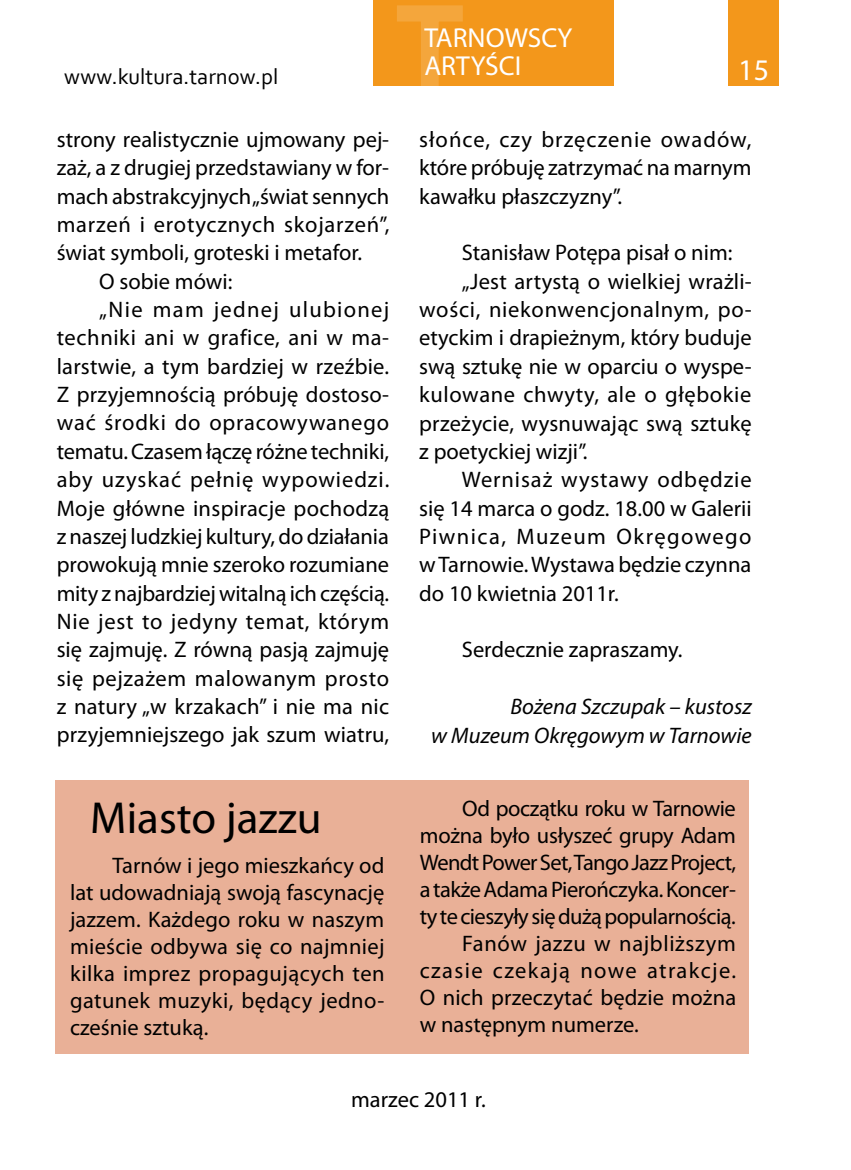
<style>
.page{position:relative;width:851px;height:1170px;background:#fff}
.page>*{position:absolute;margin:0;border:0;box-sizing:border-box;transform-origin:0 0}
.t1{font:45px "Myriad Pro";color:#000}
.t2{font:30px "Myriad Pro";color:#fff}
.t3{font:27.5px/27.5px "Myriad Pro";color:#fff}
.t4{font:22.5px/27px "Myriad Pro";color:#000;text-align:justify}
.t5{font:22.5px "Myriad Pro";letter-spacing:.03em;color:#000}
.t6{font:22.5px "Myriad Pro";letter-spacing:.035em;color:#000}
.t7{font:22.5px "Myriad Pro";letter-spacing:.025em;color:#000}
.t8{font:22.5px "Myriad Pro";letter-spacing:-.02em;color:#000}
.t9{font:22.5px "Myriad Pro";letter-spacing:.04em;color:#000}
.t10{font:22.5px "Myriad Pro";letter-spacing:.06em;color:#000}
.t11{font:italic 22.5px/28.2px "Myriad Pro";color:#000;text-align:right}
.t12{font:22.5px "Myriad Pro";letter-spacing:-.025em;color:#000}
.t13{font:22.5px "Myriad Pro";letter-spacing:-.03em;color:#000}
.t14{font:22.5px "Myriad Pro";letter-spacing:.065em;color:#000}
.t15{font:22.5px "Corbel";color:#000}
</style>
<div class="page">
<div style="left:728px;top:0;width:50px;height:85px;background:#f3971b"></div>
<div style="left:373px;top:0;width:241px;height:85px;background:#f3971b"></div>
<svg style="left:394px;top:5px;width:174px;height:81px"></svg>
<div style="left:55px;top:780px;width:693px;height:273px;background:#e9b097"></div>
<p class="t15" style="left:64px;top:62px;width:215px">www.kultura.tarnow.pl</p>
<p class="t4" style="left:57px;top:125px;width:334px">strony realistycznie ujmowany pej-</p>
<p class="t4" style="left:57px;top:154px;width:334px">zaż, a z drugiej przedstawiany w for-</p>
<p class="t4" style="left:57px;top:182px;width:334px">mach abstrakcyjnych „świat sennych</p>
<p class="t6" style="left:57px;top:210px;width:334px">marzeń i erotycznych skojarzeń”,</p>
<p class="t4" style="left:57px;top:239px;width:307px">świat symboli, groteski i metafor.</p>
<p class="t4" style="left:99px;top:267px;width:135px">O sobie mówi:</p>
<p class="t10" style="left:99px;top:295px;width:291px">„Nie mam jednej ulubionej</p>
<p class="t7" style="left:57px;top:324px;width:334px">techniki ani w grafice, ani w ma-</p>
<p class="t4" style="left:57px;top:352px;width:334px">larstwie, a tym bardziej w rzeźbie.</p>
<p class="t4" style="left:57px;top:380px;width:334px">Z przyjemnością próbuję dostoso-</p>
<p class="t6" style="left:57px;top:409px;width:334px">wać środki do opracowywanego</p>
<p class="t4" style="left:57px;top:437px;width:334px">tematu. Czasem łączę różne techniki,</p>
<p class="t9" style="left:57px;top:465px;width:334px">aby uzyskać pełnię wypowiedzi.</p>
<p class="t4" style="left:57px;top:494px;width:334px">Moje główne inspiracje pochodzą</p>
<p class="t4" style="left:57px;top:522px;width:333px">z naszej ludzkiej kultury, do działania</p>
<p class="t4" style="left:57px;top:551px;width:334px">prowokują mnie szeroko rozumiane</p>
<p class="t4" style="left:57px;top:579px;width:334px">mity z najbardziej witalną ich częścią.</p>
<p class="t5" style="left:57px;top:607px;width:334px">Nie jest to jedyny temat, którym</p>
<p class="t4" style="left:57px;top:636px;width:334px">się zajmuję. Z równą pasją zajmuję</p>
<p class="t5" style="left:57px;top:664px;width:334px">się pejzażem malowanym prosto</p>
<p class="t4" style="left:57px;top:692px;width:334px">z natury „w krzakach” i nie ma nic</p>
<p class="t4" style="left:57px;top:721px;width:334px">przyjemniejszego jak szum wiatru,</p>
<h1 class="t1" style="left:90px;top:790px;width:233px">Miasto jazzu</h1>
<p class="t4" style="left:70px;top:851px;width:316px;text-indent:43px">Tarnów i jego mieszkańcy od lat udowadniają swoją fascynację jazzem. Każdego roku w naszym mieście odbywa się co najmniej kilka imprez propagujących ten gatunek muzyki, będący jedno&shy;cześnie sztuką.</p>
<p class="t3" style="left:424px;top:24px;width:150px">TARNOWSCY<br>ARTYŚCI</p>
<h2 class="t2" style="left:437px;top:48px;width:118px">KULTURA</h2>
<h2 class="t2" style="left:738px;top:51px;width:32px">15</h2>
<p class="t4" style="left:419px;top:125px;width:334px;line-height:28.2px">słońce, czy brzęczenie owadów, które próbuję zatrzymać na marnym kawałku płaszczyzny”.</p>
<p class="t4" style="left:461px;top:239px;width:272px">Stanisław Potępa pisał o nim:</p>
<p class="t4" style="left:461px;top:267px;width:291px">„Jest artystą o wielkiej wrażli-</p>
<p class="t5" style="left:419px;top:295px;width:334px">wości, niekonwencjonalnym, po-</p>
<p class="t4" style="left:419px;top:324px;width:334px">etyckim i drapieżnym, który buduje</p>
<p class="t4" style="left:419px;top:352px;width:334px">swą sztukę nie w oparciu o wyspe-</p>
<p class="t7" style="left:419px;top:380px;width:333px">kulowane chwyty, ale o głębokie</p>
<p class="t4" style="left:419px;top:409px;width:334px">przeżycie, wysnuwając swą sztukę</p>
<p class="t4" style="left:419px;top:437px;width:170px">z poetyckiej wizji”.</p>
<p class="t9" style="left:461px;top:466px;width:291px">Wernisaż wystawy odbędzie</p>
<p class="t4" style="left:419px;top:494px;width:334px">się 14 marca o godz. 18.00 w Galerii</p>
<p class="t14" style="left:419px;top:522px;width:334px">Piwnica, Muzeum Okręgowego</p>
<p class="t4" style="left:419px;top:551px;width:333px">w Tarnowie. Wystawa będzie czynna</p>
<p class="t4" style="left:419px;top:579px;width:201px">do 10 kwietnia 2011r.</p>
<p class="t4" style="left:461px;top:636px;width:222px">Serdecznie zapraszamy.</p>
<p class="t11" style="left:431px;top:692px;width:322px">Bożena Szczupak – kustosz<br>w Muzeum Okręgowym w Tarnowie</p>
<p class="t8" style="left:462px;top:794px;width:275px">Od początku roku w Tarnowie</p>
<p class="t4" style="left:419px;top:821px;width:317px">można było usłyszeć grupy Adam</p>
<p class="t13" style="left:419px;top:848px;width:318px">Wendt Power Set, Tango Jazz Project,</p>
<p class="t8" style="left:419px;top:875px;width:317px">a także Adama Pierończyka. Koncer-</p>
<p class="t12" style="left:419px;top:902px;width:317px">ty te cieszyły się dużą popularnością.</p>
<p class="t5" style="left:462px;top:929px;width:275px">Fanów jazzu w najbliższym</p>
<p class="t10" style="left:419px;top:956px;width:318px">czasie czekają nowe atrakcje.</p>
<p class="t4" style="left:419px;top:983px;width:318px">O nich przeczytać będzie można</p>
<p class="t4" style="left:419px;top:1010px;width:220px">w następnym numerze.</p>
<p class="t4" style="left:351px;top:1085px;width:136px">marzec 2011 r.</p>
</div>
